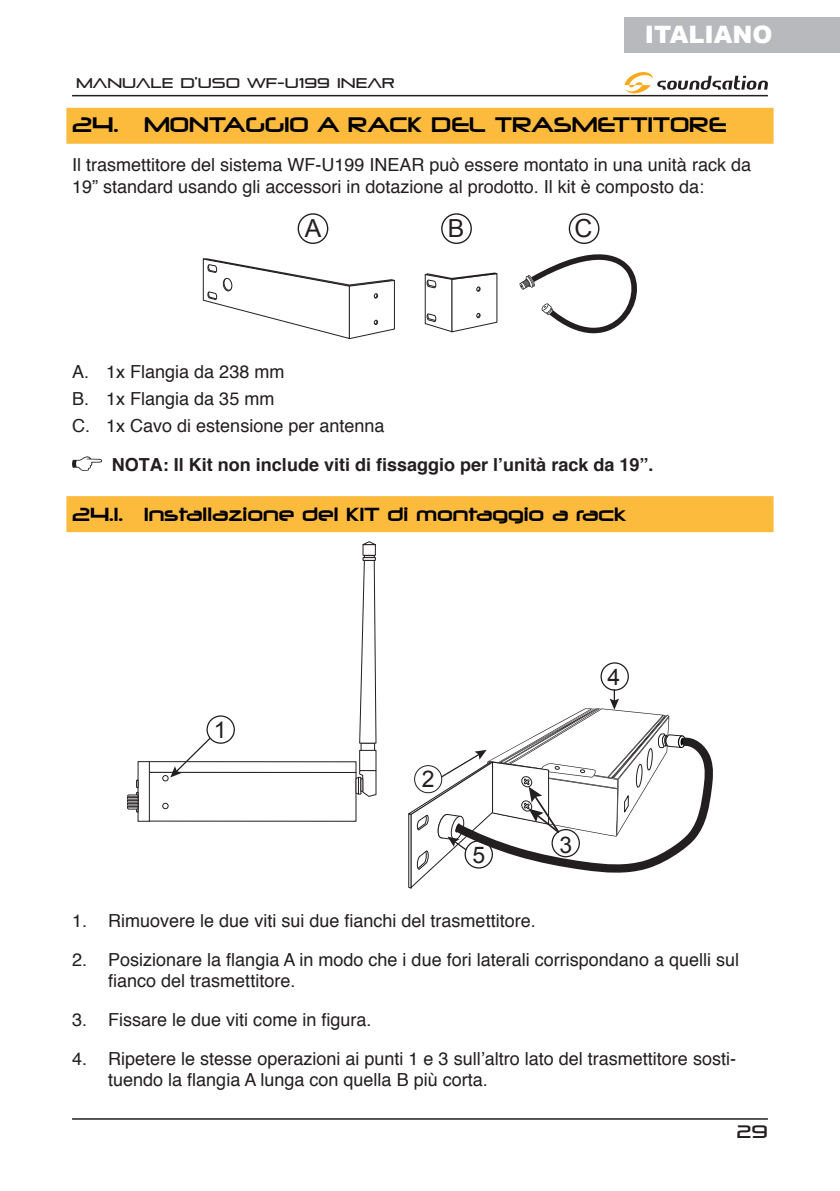
<style>
.page{position:relative;width:840px;height:1191px;background:#fff}
.page>*{position:absolute;margin:0;border:0;box-sizing:border-box;transform-origin:0 0}
.t1{font:24.8px "Arial";color:#231f20}
.t2{font:900 24px "Arial";color:#fff}
.t3{font:23px "Arial";color:#231f20}
.t4{font:20px "Neuropolitical";color:#000}
.ITA_-_Basic_Text_w_3mm_space_after{font:18px/21.6px "Helvetica";color:#231f20}
.ITA_-_Dito_-_Tab_7mm{font:700 18px "Helvetica";color:#231f20}
.t5{font:18px "Neuropolitical";color:#000}
.t6{font:18px "Pirulen";color:#231f20}
.t7{font:14px "Pirulen";color:#231f20}
</style>
<div class="page">
<div style="left:66px;top:108px;width:707px;height:36px;background:#fdbb3e"></div>
<svg style="left:424px;top:272px;width:74px;height:61px"></svg>
<svg style="left:519px;top:239px;width:117px;height:94px"></svg>
<div style="left:297px;top:213px;width:31px;height:31px;border:1px solid #231f20;border-radius:50%"></div>
<div style="left:441px;top:213px;width:30px;height:31px;border:1px solid #231f20;border-radius:50%"></div>
<div style="left:568px;top:213px;width:31px;height:31px;border:1px solid #231f20;border-radius:50%"></div>
<svg style="left:203px;top:258px;width:192px;height:81px"></svg>
<svg style="left:72px;top:456px;width:30px;height:15px"></svg>
<div style="left:66px;top:496px;width:707px;height:36px;background:#fdbb3e"></div>
<div style="left:149px;top:761px;width:207px;height:12px;border:1px solid #231f20"></div>
<svg style="left:162px;top:803px;width:6px;height:6px"></svg>
<svg style="left:355px;top:770px;width:21px;height:27px"></svg>
<div style="left:359px;top:750px;width:17px;height:21px;border:1px solid #231f20"></div>
<svg style="left:359px;top:555px;width:17px;height:189px"></svg>
<svg style="left:362px;top:541px;width:14px;height:4px"></svg>
<div style="left:206px;top:715px;width:29px;height:29px;border:1px solid #231f20;border-radius:50%"></div>
<svg style="left:162px;top:736px;width:50px;height:45px"></svg>
<div style="left:600px;top:662px;width:28px;height:28px;border:1px solid #231f20;border-radius:50%"></div>
<svg style="left:408px;top:689px;width:304px;height:199px"></svg>
<div style="left:138px;top:761px;width:12px;height:60px;border:1px solid #231f20"></div>
<svg style="left:127px;top:779px;width:12px;height:33px"></svg>
<hr style="left:72px;top:95px;width:695px;height:1px;background:#231f20">
<svg style="left:624px;top:72px;width:143px;height:22px"></svg>
<hr style="left:72px;top:1118px;width:695px;height:1px;background:#231f20">
<div style="left:624px;top:17px;width:215px;height:35px;background:#b8b9bc"></div>
<p class="t7" style="left:76px;top:75px;width:320px">MANUALE D’USO WF-U199 INEAR</p>
<h2 class="t2" style="left:644px;top:17px;width:129px">ITALIANO</h2>
<p class="t4" style="left:72px;top:112px;width:655px">24. MONTAGGIO A RACK DEL TRASMETTITORE</p>
<p class="ITA_-_Basic_Text_w_3mm_space_after" style="left:72px;top:154px;width:680px">Il trasmettitore del sistema WF-U199 INEAR può essere montato in una unità rack da<br>19” standard usando gli accessori in dotazione al prodotto. Il kit è composto da:</p>
<p class="t1" style="left:304px;top:212px;width:18px">A</p>
<p class="t1" style="left:447px;top:212px;width:18px">B</p>
<p class="t1" style="left:574px;top:212px;width:19px">C</p>
<p class="ITA_-_Basic_Text_w_3mm_space_after" style="left:72px;top:361px;width:214px">A. 1x Flangia da 238 mm</p>
<p class="ITA_-_Basic_Text_w_3mm_space_after" style="left:72px;top:388px;width:204px">B. 1x Flangia da 35 mm</p>
<p class="ITA_-_Basic_Text_w_3mm_space_after" style="left:72px;top:415px;width:314px">C. 1x Cavo di estensione per antenna</p>
<p class="ITA_-_Dito_-_Tab_7mm" style="left:112px;top:453px;width:543px">NOTA: Il Kit non include viti di fissaggio per l’unità rack da 19”.</p>
<p class="t5" style="left:72px;top:502px;width:555px">24.1. Installazione del KIT di montaggio a rack</p>
<p class="t3" style="left:214px;top:715px;width:14px">1</p>
<p class="t3" style="left:421px;top:764px;width:14px">2</p>
<p class="t3" style="left:472px;top:840px;width:14px">5</p>
<p class="t3" style="left:607px;top:662px;width:14px">4</p>
<p class="t3" style="left:559px;top:829px;width:14px">3</p>
<p class="ITA_-_Basic_Text_w_3mm_space_after" style="left:72px;top:910px;width:465px">1. Rimuovere le due viti sui due fianchi del trasmettitore.</p>
<p class="ITA_-_Basic_Text_w_3mm_space_after" style="left:108px;top:949px;width:632px;text-indent:-36px">2. Posizionare la flangia A in modo che i due fori laterali corrispondano a quelli sul fianco del trasmettitore.</p>
<p class="ITA_-_Basic_Text_w_3mm_space_after" style="left:72px;top:1009px;width:301px">3. Fissare le due viti come in figura.</p>
<p class="ITA_-_Basic_Text_w_3mm_space_after" style="left:108px;top:1048px;width:629px;text-indent:-36px">4. Ripetere le stesse operazioni ai punti 1 e 3 sull’altro lato del trasmettitore sosti&shy;tuendo la flangia A lunga con quella B più corta.</p>
<p class="t6" style="left:736px;top:1120px;width:33px">29</p>
</div>
